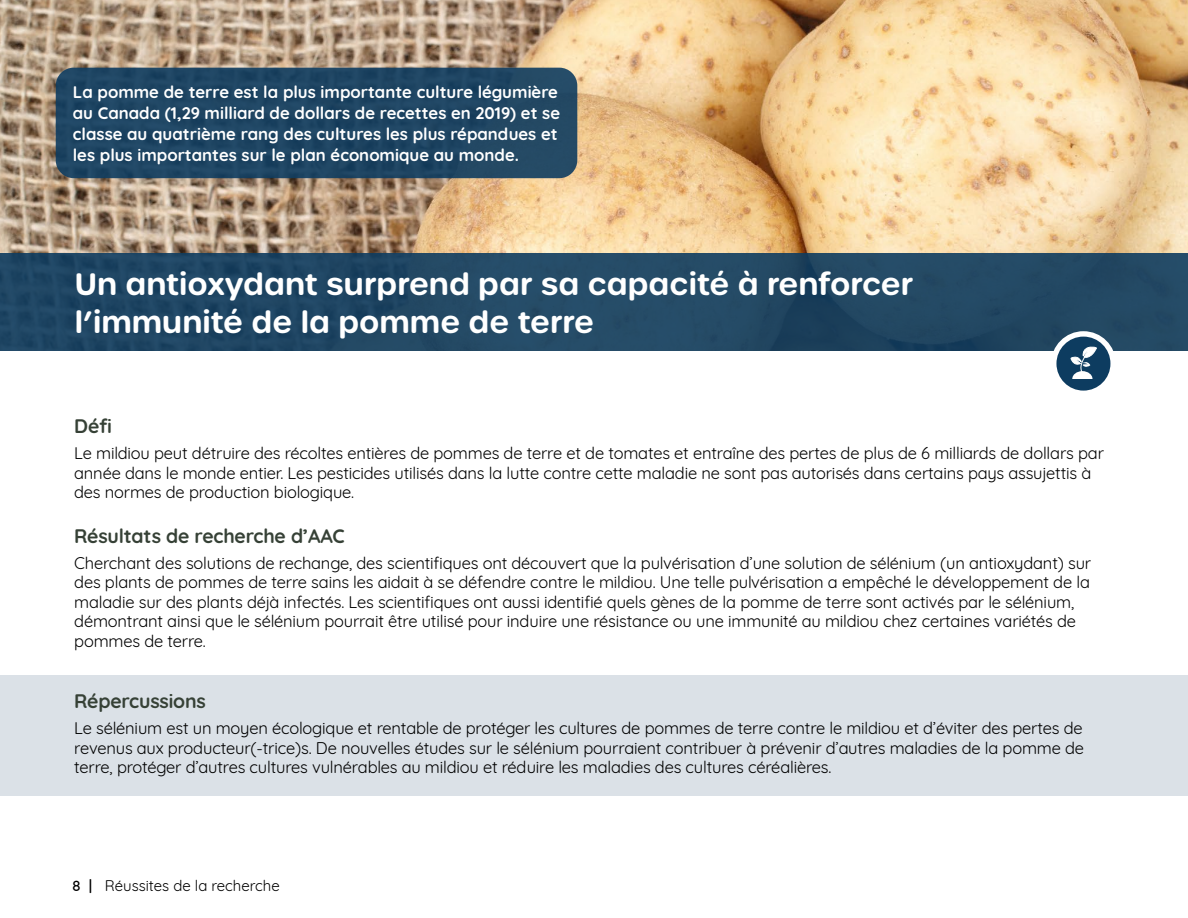
<style>
.page{position:relative;width:1188px;height:918px;background:#fff}
.page>*{position:absolute;margin:0;border:0;box-sizing:border-box;transform-origin:0 0}
.t1{font:600 30px/37.5px "Urbane Rounded";color:#fff}
.t2{font:700 19.5px "Quicksand";letter-spacing:-.01em;color:#364136}
.t3{font:700 16.8px/21px "Quicksand";color:#fff}
.t4{font:16.5px/19.5px "Quicksand";letter-spacing:-.01em;color:#000}
.t5{font:15px "Quicksand";color:#000}
.s1{font-weight:500}
</style>
<div class="page">
<img style="left:0;top:0;width:1188px;height:254px">
<div style="left:0;top:676px;width:1188px;height:120px;background:#dbe1e7"></div>
<div style="left:56px;top:68px;width:521px;height:110px;background:#1f4663;border-radius:18px"></div>
<div style="left:0;top:254px;width:1188px;height:97px;background:#234964"></div>
<div style="left:1051px;top:331px;width:65px;height:65px;background:#fff;border-radius:50%"></div>
<div style="left:1056px;top:337px;width:54px;height:54px;background:#0d3c60;border-radius:50%"></div>
<svg style="left:1071px;top:347px;width:26px;height:32px"></svg>
<p class="t3" style="left:73px;top:80px;width:489px">La pomme de terre est la plus importante culture légumière au Canada (1,29 milliard de dollars de recettes en 2019) et se classe au quatrième rang des cultures les plus répandues et les plus importantes sur le plan économique au monde.</p>
<h1 class="t1" style="left:75px;top:266px;width:840px">Un antioxydant surprend par sa capacité à renforcer l’immunité de la pomme de terre</h1>
<p class="t2" style="left:74px;top:410px;width:39px">Défi</p>
<p class="t4" style="left:74px;top:442px;width:1031px">Le mildiou peut détruire des récoltes entières de pommes de terre et de tomates et entraîne des pertes de plus de 6 milliards de dollars par année dans le monde entier. Les pesticides utilisés dans la lutte contre cette maladie ne sont pas autorisés dans certains pays assujettis à des normes de production biologique.</p>
<p class="t2" style="left:74px;top:520px;width:272px">Résultats de recherche d’AAC</p>
<p class="t4" style="left:74px;top:551px;width:1019px">Cherchant des solutions de rechange, des scientifiques ont découvert que la pulvérisation d’une solution de sélénium (un antioxydant) sur des plants de pommes de terre sains les aidait à se défendre contre le mildiou. Une telle pulvérisation a empêché le développement de la maladie sur des plants déjà infectés. Les scientifiques ont aussi identifié quels gènes de la pomme de terre sont activés par le sélénium, démontrant ainsi que le sélénium pourrait être utilisé pour induire une résistance ou une immunité au mildiou chez certaines variétés de pommes de terre.</p>
<p class="t2" style="left:74px;top:685px;width:133px">Répercussions</p>
<p class="t4" style="left:74px;top:717px;width:1011px;text-align:justify">Le sélénium est un moyen écologique et rentable de protéger les cultures de pommes de terre contre le mildiou et d’éviter des pertes de revenus aux producteur(-trice)s. De nouvelles études sur le sélénium pourraient contribuer à prévenir d’autres maladies de la pomme de terre, protéger d’autres cultures vulnérables au mildiou et réduire les maladies des cultures céréalières.</p>
<p class="t5" style="left:72px;top:874px;width:209px"><span class="s1">8 |</span> Réussites de la recherche</p>
</div>
